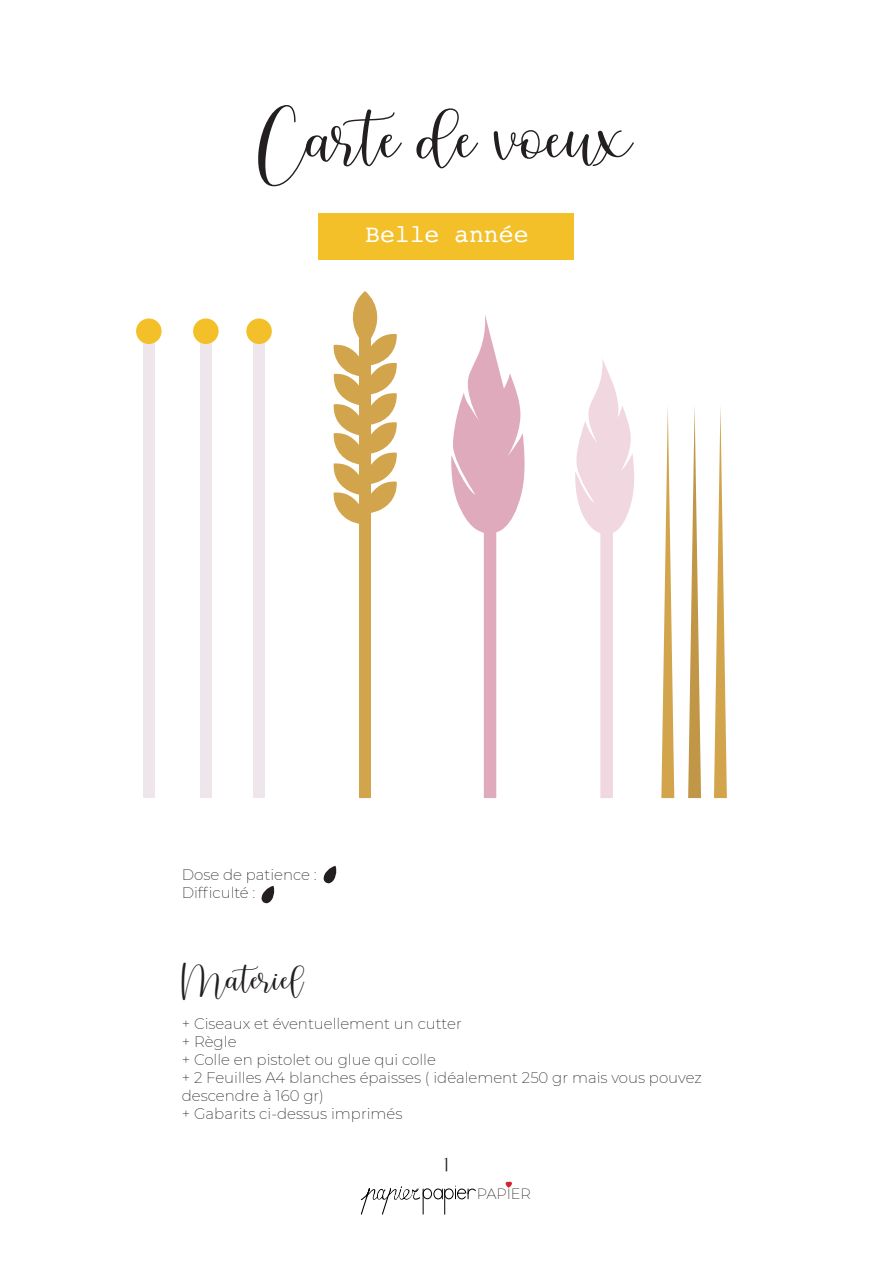
<style>
.page{position:relative;width:893px;height:1263px;background:#fff}
.page>*{position:absolute;margin:0;border:0;box-sizing:border-box;transform-origin:0 0}
.t1{font:72px "Naila";color:#231f20}
.t2{font:36px "Naila";color:#231f20}
.t3{font:24.75px "Courier";color:#fff}
.t4{font:200 15px/18px "Montserrat";color:#231f20}
.t5{font:200 14.55px "Montserrat";letter-spacing:-.005em;color:#231f20}
.t6{font:12px "Naila";color:#231f20}
</style>
<div class="page">
<svg style="left:324px;top:866px;width:13px;height:17px"></svg>
<svg style="left:262px;top:886px;width:13px;height:17px"></svg>
<div style="left:423px;top:1188px;width:9px;height:11px;border:1px solid #000;border-radius:50%"></div>
<div style="left:434px;top:1189px;width:9px;height:10px;border:1px solid #000;border-radius:50%"></div>
<svg style="left:442px;top:1189px;width:3px;height:25px"></svg>
<div style="left:444px;top:1188px;width:9px;height:11px;border:1px solid #000;border-radius:50%"></div>
<svg style="left:455px;top:1186px;width:21px;height:13px"></svg>
<svg style="left:360px;top:1186px;width:64px;height:29px"></svg>
<svg style="left:506px;top:1182px;width:5px;height:5px"></svg>
<svg style="left:333px;top:291px;width:64px;height:233px"></svg>
<div style="left:359px;top:333px;width:12px;height:465px;background:#d2a54c"></div>
<svg style="left:661px;top:407px;width:13px;height:391px"></svg>
<svg style="left:688px;top:407px;width:13px;height:391px"></svg>
<svg style="left:714px;top:407px;width:13px;height:391px"></svg>
<svg style="left:451px;top:315px;width:74px;height:483px"></svg>
<svg style="left:575px;top:359px;width:59px;height:439px"></svg>
<div style="left:253px;top:333px;width:12px;height:465px;background:#efe6eb"></div>
<div style="left:246px;top:318px;width:26px;height:26px;background:#f3c02a;border-radius:50%"></div>
<div style="left:319px;top:213px;width:255px;height:47px;background:#f3c02a"></div>
<div style="left:200px;top:333px;width:12px;height:465px;background:#efe6eb"></div>
<div style="left:193px;top:318px;width:26px;height:26px;background:#f3c02a;border-radius:50%"></div>
<div style="left:143px;top:333px;width:12px;height:465px;background:#efe6eb"></div>
<div style="left:136px;top:318px;width:26px;height:26px;background:#f3c02a;border-radius:50%"></div>
<p class="t1" style="left:258px;top:98px;width:376px">Carte de voeux</p>
<h3 class="t3" style="left:365px;top:215px;width:165px">Belle année</h3>
<p class="t4" style="left:182px;top:865px;width:137px">Dose de patience :</p>
<p class="t4" style="left:182px;top:883px;width:75px">Difficulté :</p>
<p class="t2" style="left:182px;top:958px;width:123px">Materiel</p>
<p class="t4" style="left:182px;top:1014px;width:282px">+ Ciseaux et éventuellement un cutter</p>
<p class="t4" style="left:182px;top:1032px;width:56px">+ Règle</p>
<p class="t4" style="left:182px;top:1050px;width:256px">+ Colle en pistolet ou glue qui colle</p>
<p class="t4" style="left:182px;top:1068px;width:522px">+ 2 Feuilles A4 blanches épaisses ( idéalement 250 gr mais vous pouvez descendre à 160 gr)</p>
<p class="t4" style="left:182px;top:1104px;width:222px">+ Gabarits ci-dessus imprimés</p>
<p class="t6" style="left:444px;top:1156px;width:6px">1</p>
<p class="t5" style="left:477px;top:1184px;width:55px">PAPIER</p>
</div>
